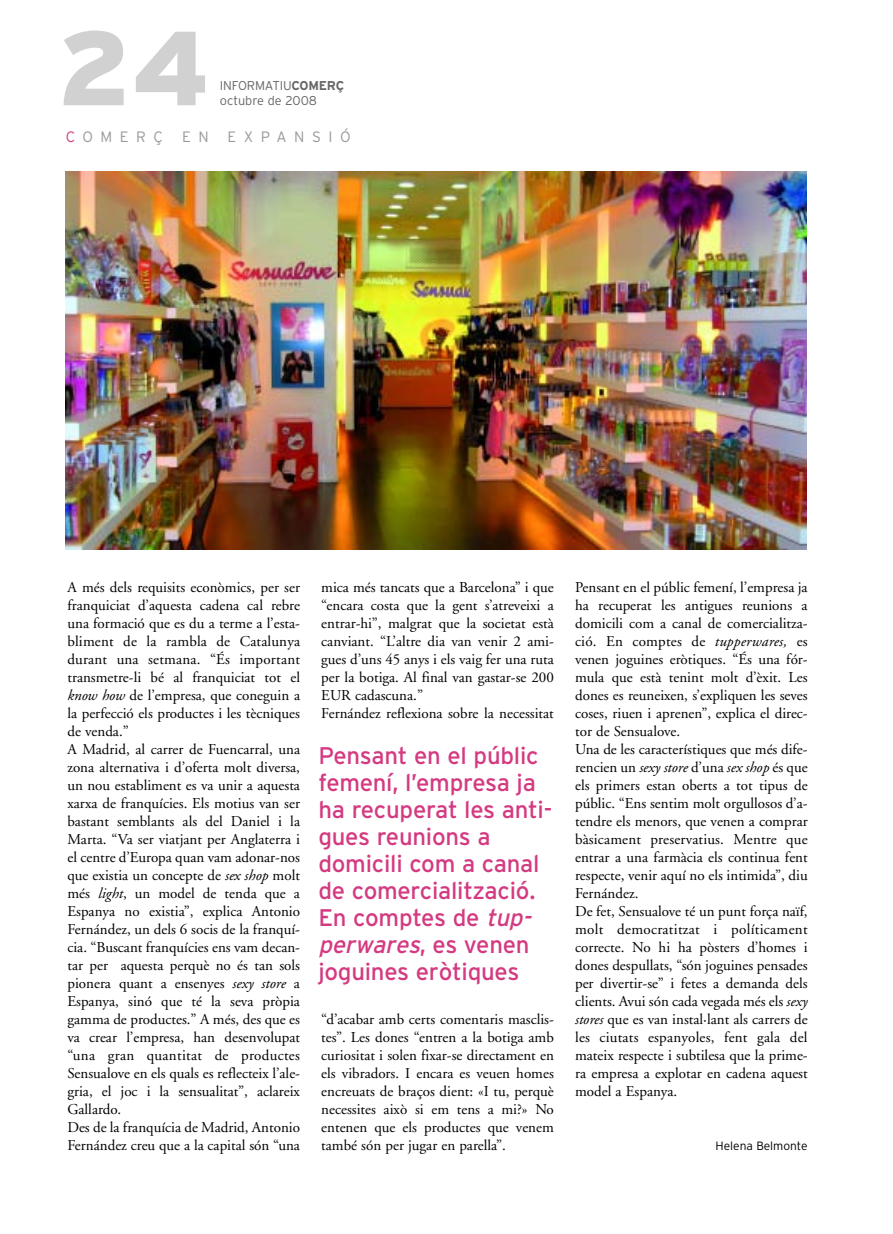
<style>
.page{position:relative;width:893px;height:1234px;background:#fff}
.page>*{position:absolute;margin:0;border:0;box-sizing:border-box;transform-origin:0 0}
.t1{font:900 105px "Interstate";color:#d1d1d1}
.t2{font:24px/27px "Interstate";letter-spacing:-.01em;color:#d43a81}
.t3{font:15px/18px "Adobe Garamond";color:#000}
.t4{font:300 15px "Interstate";letter-spacing:.5em;color:#999}
.t5{font:300 12.75px/15.3px "Interstate";letter-spacing:-.015em;color:#666}
.t6{font:300 12px "Interstate";color:#000}
.s1{font-weight:700}
.s2{color:#d43a81}
.s3{font-style:italic}
</style>
<div class="page">
<img style="left:65px;top:171px;width:741px;height:378px">
<h1 class="t1" style="left:58px;top:8px;width:153px">24</h1>
<p class="t5" style="left:220px;top:78px;width:126px">INFORMATIU<span class="s1">COMERÇ </span>octubre de 2008</p>
<p class="t4" style="left:66px;top:128px;width:99px"><span class="s2">C</span>OMERÇ</p>
<p class="t4" style="left:182px;top:128px;width:170px">EN EXPANSIÓ</p>
<p class="t3" style="left:67px;top:579px;width:234px">A més dels requisits econòmics, per ser franquiciat d’aquesta cadena cal rebre una formació que es du a terme a l’esta&shy;bliment de la rambla de Catalunya durant una setmana. “És important transmetre-li bé al franquiciat tot el <span class="s3">know how</span> de l’empresa, que coneguin a la perfecció els productes i les tècniques de venda.”<br>A Madrid, al carrer de Fuencarral, una zona alternativa i d’oferta molt diversa, un nou establiment es va unir a aquesta xarxa de franquícies. Els motius van ser bastant semblants als del Daniel i la Marta. “Va ser viatjant per Anglaterra i el centre d’Europa quan vam adonar-nos que existia un concepte de <span class="s3">sex shop</span> molt més <span class="s3">light</span>, un model de tenda que a Espanya no existia”, explica Antonio Fernández, un dels 6 socis de la franquí&shy;cia. “Buscant franquícies ens vam decan&shy;tar per aquesta perquè no és tan sols pionera quant a ensenyes <span class="s3">sexy store</span> a Espanya, sinó que té la seva pròpia gamma de productes.” A més, des que es va crear l’empresa, han desenvolupat “una gran quantitat de productes Sensualove en els quals es reflecteix l’ale&shy;gria, el joc i la sensualitat”, aclareix Gallardo.<br>Des de la franquícia de Madrid, Antonio Fernández creu que a la capital són “una</p>
<p class="t3" style="left:321px;top:579px;width:234px">mica més tancats que a Barcelona” i que “encara costa que la gent s’atreveixi a entrar-hi”, malgrat que la societat està canviant. “L’altre dia van venir 2 ami&shy;gues d’uns 45 anys i els vaig fer una ruta per la botiga. Al final van gastar-se 200<br>EUR cadascuna.”<br>Fernández reflexiona sobre la necessitat</p>
<h2 class="t2" style="left:318px;top:742px;width:235px">Pensant en el públic femení, l’empresa ja ha recuperat les anti&shy;gues reunions a domicili com a canal de comercialització.<br>En comptes de <span class="s3">tup&shy;perwares</span>, es ve n e n joguines eròtiques</h2>
<p class="t3" style="left:321px;top:1011px;width:234px;text-align:justify">“d’acabar amb certs comentaris masclis&shy;tes”. Les dones “entren a la botiga amb curiositat i solen fixar-se directament en els vibradors. I encara es veuen homes encreuats de braços dient: «I tu, perquè necessites això si em tens a mi?» No entenen que els productes que venem també són per jugar en parella”.</p>
<p class="t3" style="left:575px;top:579px;width:234px">Pensant en el públic femení, l’empresa ja ha recuperat les antigues reunions a domicili com a canal de comercialitza&shy;ció. En comptes de <span class="s3">tupperwares,</span> es venen joguines eròtiques. “És una fór&shy;mula que està tenint molt d’èxit. Les dones es reuneixen, s’expliquen les seves coses, riuen i aprenen”, explica el direc&shy;tor de Sensualove.<br>Una de les característiques que més dife&shy;rencien un <span class="s3">sexy store</span> d’una <span class="s3">sex shop</span> és que els primers estan oberts a tot tipus de públic. “Ens sentim molt orgullosos d’a&shy;tendre els menors, que venen a comprar bàsicament preservatius. Mentre que entrar a una farmàcia els continua fent respecte, venir aquí no els intimida”, diu Fernández.<br>De fet, Sensualove té un punt força naïf, molt democratitzat i políticament correcte. No hi ha pòsters d’homes i dones despullats, “són joguines pensades per divertir-se” i fetes a demanda dels clients. Avui són cada vegada més els <span class="s3">sexy stores</span> que es van instal·lant als carrers de les ciutats espanyoles, fent gala del mateix respecte i subtilesa que la prime&shy;ra empresa a explotar en cadena aquest model a Espanya.</p>
<p class="t6" style="left:715px;top:1138px;width:94px">Helena Belmonte</p>
</div>
